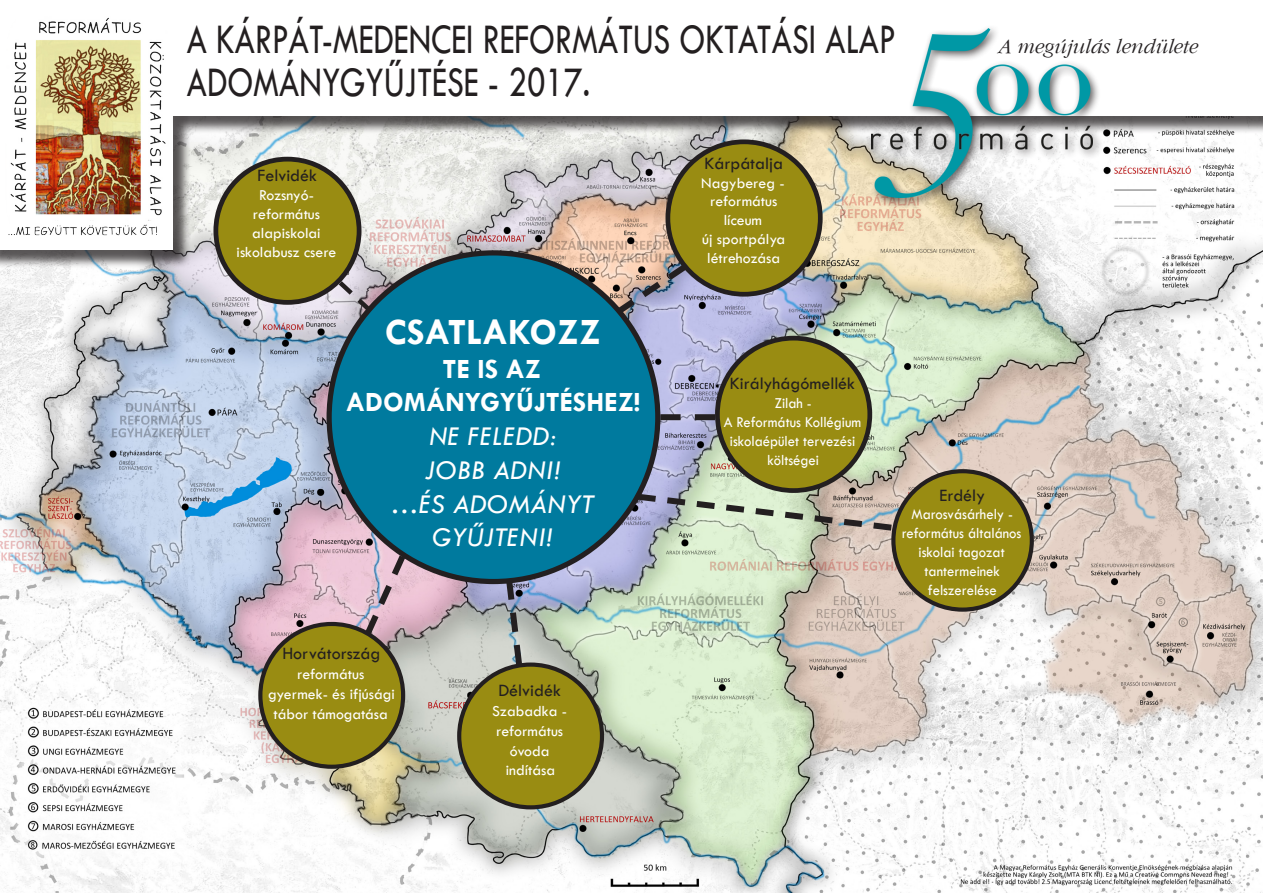
<style>
.page{position:relative;width:1263px;height:893px;background:#fff}
.page>*{position:absolute;margin:0;border:0;box-sizing:border-box;transform-origin:0 0}
.t1{font:43.8px "Tw Cen";color:#231f20;scale:.77 1}
.t2{font:700 37.5px "Tw Cen";color:#fff}
.t3{font:italic 28.05px/33.8px "Tw Cen";color:#fff;text-align:center}
.t4{font:700 28.05px/33.8px "Tw Cen";color:#fff;text-align:center}
.t5{font:italic 21px "Gatineau";color:#231f20}
.t6{font:18px "Tw Cen";color:#231f20}
.t7{font:15.75px/18.9px "Tw Cen";color:#fff;text-align:center}
.t8{font:15.75px/18.9px "Tw Cen";color:#fff;text-align:center;scale:.93 1}
</style>
<div class="page">
<img style="left:0;top:134px;width:1263px;height:759px">
<div style="left:329px;top:253px;width:329px;height:328px;background:#007a9e;border-radius:50%"></div>
<div style="left:216px;top:159px;width:143px;height:143px;background:#998c12;border-radius:50%"></div>
<div style="left:213px;top:157px;width:148px;height:148px;border:5px solid #231f20;border-radius:50%"></div>
<div style="left:893px;top:471px;width:139px;height:139px;background:#998c12;border-radius:50%"></div>
<div style="left:891px;top:469px;width:143px;height:143px;border:4px solid #231f20;border-radius:50%"></div>
<div style="left:717px;top:338px;width:153px;height:153px;background:#998c12;border-radius:50%"></div>
<div style="left:715px;top:336px;width:157px;height:157px;border:5px solid #231f20;border-radius:50%"></div>
<div style="left:459px;top:665px;width:143px;height:142px;background:#998c12;border-radius:50%"></div>
<div style="left:457px;top:662px;width:147px;height:147px;border:4px solid #231f20;border-radius:50%"></div>
<div style="left:0;top:0;width:191px;height:269px;background:#231f20;opacity:.75"></div>
<img style="left:0;top:2px;width:199px;height:259px">
<div style="left:171px;top:0;width:1092px;height:134px;background:#231f20;opacity:.75"></div>
<div style="left:169px;top:0;width:1094px;height:115px;background:#fff"></div>
<svg style="left:334px;top:276px;width:42px;height:41px;background:#aba7b0"></svg>
<svg style="left:660px;top:414px;width:55px;height:6px"></svg>
<svg style="left:631px;top:490px;width:267px;height:44px;background:#b5baae"></svg>
<svg style="left:502px;top:575px;width:24px;height:96px;background:#878e93"></svg>
<div style="left:668px;top:142px;width:152px;height:152px;background:#998c12;border-radius:50%"></div>
<div style="left:665px;top:139px;width:158px;height:158px;border:5px solid #231f20;border-radius:50%"></div>
<img style="left:609px;top:258px;width:84px;height:62px">
<div style="left:260px;top:624px;width:143px;height:143px;background:#998c12;border-radius:50%"></div>
<div style="left:258px;top:622px;width:147px;height:147px;border:4px solid #231f20;border-radius:50%"></div>
<svg style="left:360px;top:549px;width:50px;height:92px;background:#c5a9b6"></svg>
<div style="left:866px;top:25px;width:237px;height:183px;background:#231f20;opacity:.75"></div>
<img style="left:872px;top:29px;width:221px;height:168px">
<p class="t1" style="left:187px;top:12px;width:923px">A KÁRPÁT-MEDENCEI REFORMÁTUS OKTATÁSI ALAP</p>
<p class="t1" style="left:187px;top:56px;width:526px">ADOMÁNYGYŰJTÉSE - 2017.</p>
<p class="t5" style="left:997px;top:34px;width:201px">A megújulás lendülete</p>
<p class="t6" style="left:257px;top:165px;width:61px">Felvidék</p>
<p class="t7" style="left:252px;top:186px;width:70px">Rozsnyó&shy;református alapiskolai</p>
<p class="t7" style="left:237px;top:243px;width:101px">iskolabusz csere</p>
<p class="t2" style="left:385px;top:309px;width:218px">CSATLAKOZZ</p>
<p class="t4" style="left:346px;top:351px;width:296px">TE IS AZ<br>ADOMÁNYGYŰJTÉSHEZ!</p>
<p class="t3" style="left:429px;top:419px;width:130px">NE FELEDD:</p>
<p class="t3" style="left:425px;top:453px;width:138px">JOBB ADNI!</p>
<p class="t3" style="left:391px;top:487px;width:205px">…ÉS ADOMÁNYT<br>GYŰJTENI!</p>
<p class="t6" style="left:282px;top:643px;width:100px">Horvátország</p>
<p class="t7" style="left:297px;top:665px;width:69px">református</p>
<p class="t7" style="left:268px;top:684px;width:128px;line-height:19.8px">gyermek- és ifjúsági tábor támogatása</p>
<p class="t6" style="left:498px;top:680px;width:64px">Délvidék</p>
<p class="t7" style="left:492px;top:701px;width:76px;line-height:19.8px;text-align:left">Szabadka - református</p>
<p class="t7" style="left:510px;top:741px;width:41px">óvoda</p>
<p class="t7" style="left:506px;top:761px;width:51px">indítása</p>
<p class="t6" style="left:704px;top:152px;width:80px">Kárpátalja</p>
<p class="t7" style="left:701px;top:173px;width:85px">Nagybereg - református</p>
<p class="t7" style="left:724px;top:211px;width:40px">líceum</p>
<p class="t7" style="left:702px;top:230px;width:85px">új sportpálya létrehozása</p>
<p class="t6" style="left:730px;top:372px;width:127px">Királyhágómellék</p>
<p class="t8" style="left:775px;top:393px;width:41px">Zilah -</p>
<p class="t8" style="left:724px;top:412px;width:150px">A Református Kollégium</p>
<p class="t8" style="left:730px;top:431px;width:136px">iskolaépület tervezési költségei</p>
<p class="t6" style="left:939px;top:484px;width:47px">Erdély</p>
<p class="t8" style="left:902px;top:505px;width:130px">Marosvásárhely - református általános iskolai tagozat tantermeinek felszerelése</p>
</div>
